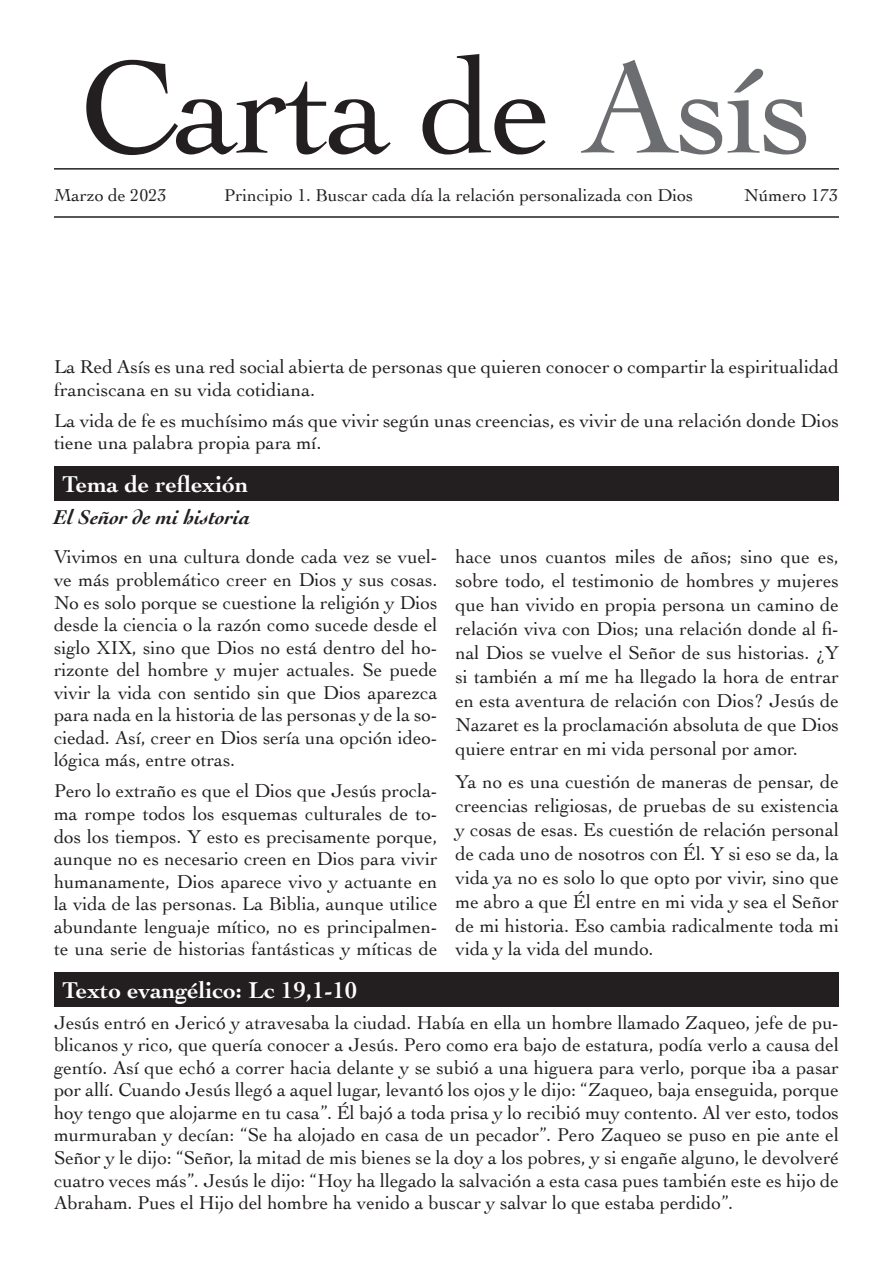
<style>
.page{position:relative;width:893px;height:1263px;background:#fff}
.page>*{position:absolute;margin:0;border:0;box-sizing:border-box;transform-origin:0 0}
.t1{font:138px "Cochin";letter-spacing:-.02em;color:#231f20}
.t2{font:700 24px "Cochin";color:#fff}
.t3{font:italic 700 21px "Cochin";color:#231f20}
.t4{font:19.5px/22.5px "Cochin";color:#231f20;text-align:justify}
.t5{font:18px "Cochin";color:#231f20}
.s1{color:#6c6d70}
</style>
<div class="page">
<div style="left:54px;top:972px;width:785px;height:34px;background:#231f20"></div>
<div style="left:54px;top:466px;width:785px;height:35px;background:#231f20"></div>
<hr style="left:54px;top:168px;width:785px;height:2px;background:#231f20">
<hr style="left:54px;top:216px;width:785px;height:2px;background:#231f20">
<h1 class="t1" style="left:80px;top:14px;width:735px">Carta de <span class="s1">Asís</span></h1>
<p class="t5" style="left:54px;top:183px;width:114px">Marzo de 2023</p>
<p class="t5" style="left:224px;top:183px;width:470px">Principio 1. Buscar cada día la relación personalizada con Dios</p>
<p class="t5" style="left:744px;top:183px;width:95px">Número 173</p>
<p class="t4" style="left:54px;top:355px;width:786px">La Red Asís es una red social abierta de personas que quieren conocer o compartir la espiritualidad franciscana en su vida cotidiana.</p>
<p class="t4" style="left:54px;top:408px;width:786px">La vida de fe es muchísimo más que vivir según unas creencias, es vivir de una relación donde Dios tiene una palabra propia para mí.</p>
<p class="t2" style="left:63px;top:468px;width:187px">Tema de reflexión</p>
<p class="t3" style="left:54px;top:503px;width:198px">El Señor de mi historia</p>
<p class="t4" style="left:54px;top:545px;width:385px">Vivimos en una cultura donde cada vez se vuel&shy;ve más problemático creer en Dios y sus cosas.<br>No es solo porque se cuestione la religión y Dios desde la ciencia o la razón como sucede desde el siglo XIX, sino que Dios no está dentro del ho&shy;rizonte del hombre y mujer actuales. Se puede vivir la vida con sentido sin que Dios aparezca para nada en la historia de las personas y de la so&shy;ciedad. Así, creer en Dios sería una opción ideo&shy;lógica más, entre otras.</p>
<p class="t4" style="left:54px;top:779px;width:385px">Pero lo extraño es que el Dios que Jesús procla&shy;ma rompe todos los esquemas culturales de to&shy;dos los tiempos. Y esto es precisamente porque, aunque no es necesario creen en Dios para vivir humanamente, Dios aparece vivo y actuante en la vida de las personas. La Biblia, aunque utilice abundante lenguaje mítico, no es principalmen&shy;te una serie de historias fantásticas y míticas de</p>
<p class="t2" style="left:63px;top:974px;width:297px">Texto evangélico: Lc 19,1-10</p>
<p class="t4" style="left:455px;top:544px;width:385px;line-height:24px">hace unos cuantos miles de años; sino que es, sobre todo, el testimonio de hombres y mujeres que han vivido en propia persona un camino de relación viva con Dios; una relación donde al fi&shy;nal Dios se vuelve el Señor de sus historias. ¿Y si también a mí me ha llegado la hora de entrar en esta aventura de relación con Dios? Jesús de Nazaret es la proclamación absoluta de que Dios quiere entrar en mi vida personal por amor.</p>
<p class="t4" style="left:455px;top:768px;width:385px;line-height:24px">Ya no es una cuestión de maneras de pensar, de creencias religiosas, de pruebas de su existencia y cosas de esas. Es cuestión de relación personal de cada uno de nosotros con Él. Y si eso se da, la vida ya no es solo lo que opto por vivir, sino que me abro a que Él entre en mi vida y sea el Señor de mi historia. Eso cambia radicalmente toda mi vida y la vida del mundo.</p>
<p class="t4" style="left:54px;top:1010px;width:787px">Jesús entró en Jericó y atravesaba la ciudad. Había en ella un hombre llamado Zaqueo, jefe de pu&shy;blicanos y rico, que quería conocer a Jesús. Pero como era bajo de estatura, podía verlo a causa del gentío. Así que echó a correr hacia delante y se subió a una higuera para verlo, porque iba a pasar por allí. Cuando Jesús llegó a aquel lugar, levantó los ojos y le dijo: “Zaqueo, baja enseguida, porque hoy tengo que alojarme en tu casa”. Él bajó a toda prisa y lo recibió muy contento. Al ver esto, todos murmuraban y decían: “Se ha alojado en casa de un pecador”. Pero Zaqueo se puso en pie ante el Señor y le dijo: “Señor, la mitad de mis bienes se la doy a los pobres, y si engañe alguno, le devolveré cuatro veces más”. Jesús le dijo: “Hoy ha llegado la salvación a esta casa pues también este es hijo de Abraham. Pues el Hijo del hombre ha venido a buscar y salvar lo que estaba perdido”.</p>
</div>
